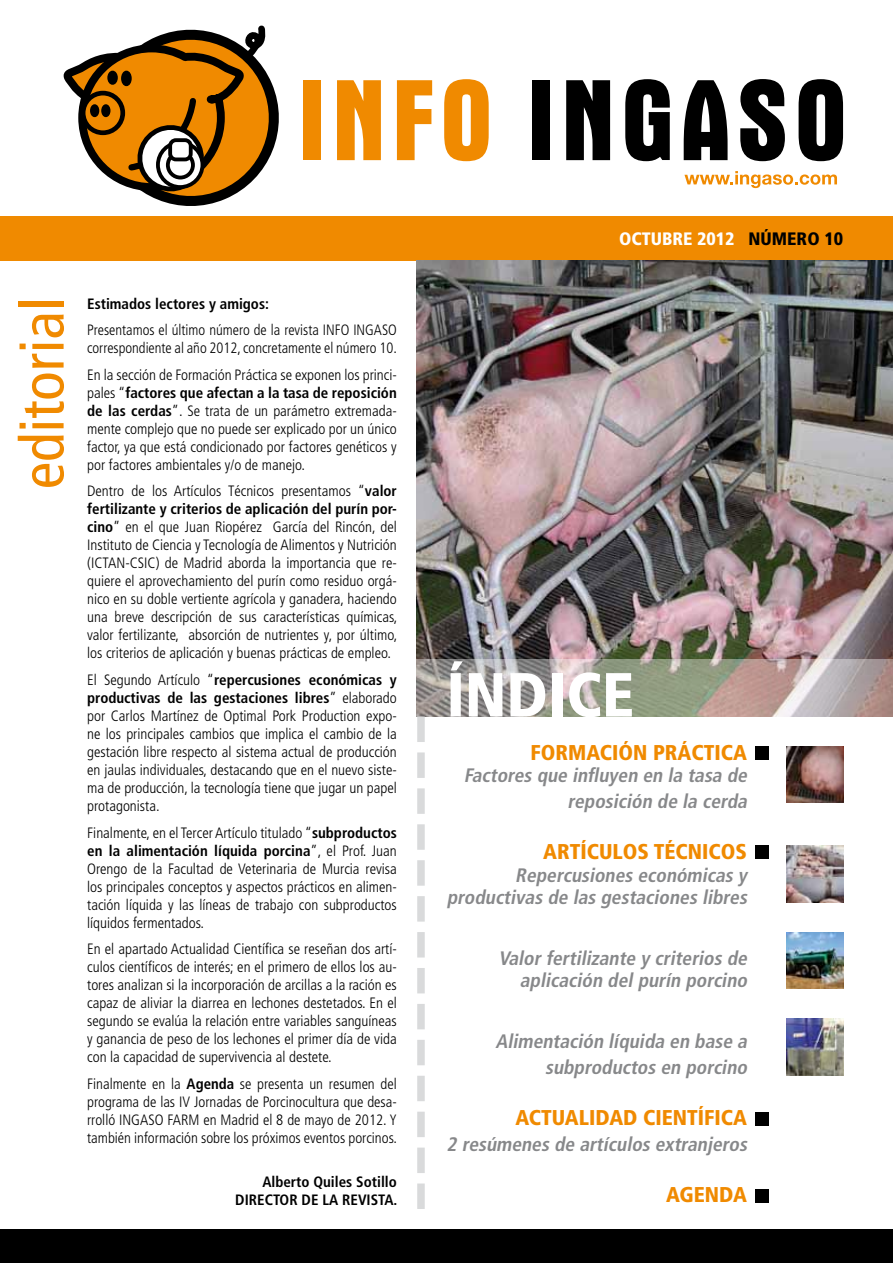
<style>
.page{position:relative;width:893px;height:1263px;background:#fff}
.page>*{position:absolute;margin:0;border:0;box-sizing:border-box;transform-origin:0 0}
.t1{font:900 condensed 62.25px "Frutiger";color:#fff}
.t2{font:condensed 61.2px "Frutiger";color:#f08a00}
.t3{font:900 condensed 21.45px "Frutiger";color:#f08a00}
.t4{font:italic 700 condensed 19.5px/22.5px "Frutiger";color:#87888a;text-align:right}
.t5{font:900 condensed 18px "Frutiger";color:#fff}
.t6{font:300 condensed 15px/18px "Frutiger";color:#000;text-align:justify}
.t7{font:700 condensed 15px/18px "Frutiger";color:#000;text-align:right}
.s1{font-weight:700}
.s2{color:#000}
</style>
<div class="page">
<div style="left:0;top:1229px;width:893px;height:34px;background:#000"></div>
<div style="left:0;top:216px;width:893px;height:45px;background:#f08a00"></div>
<svg style="left:65px;top:25px;width:214px;height:181px"></svg>
<svg style="left:158px;top:143px;width:44px;height:44px"></svg>
<div style="left:156px;top:141px;width:48px;height:48px;border:4px solid #000;border-radius:50%"></div>
<div style="left:168px;top:152px;width:25px;height:26px;background:#fff;border-radius:50%"></div>
<div style="left:166px;top:151px;width:29px;height:28px;border:4px solid #000;border-radius:50%"></div>
<div style="left:170px;top:140px;width:21px;height:19px;background:#fff;border-radius:6px"></div>
<div style="left:168px;top:138px;width:25px;height:23px;border:4px solid #000;border-radius:6px"></div>
<div style="left:91px;top:106px;width:7px;height:10px;background:#000;border-radius:50%"></div>
<div style="left:90px;top:104px;width:9px;height:13px;border:3px solid #000;border-radius:50%"></div>
<div style="left:303px;top:80px;width:18px;height:80px;background:#f08a00"></div>
<svg style="left:337px;top:80px;width:44px;height:80px;background:#f19921"></svg>
<svg style="left:397px;top:80px;width:35px;height:80px"></svg>
<svg style="left:444px;top:79px;width:45px;height:82px"></svg>
<div style="left:532px;top:80px;width:18px;height:80px;background:#000"></div>
<svg style="left:566px;top:80px;width:44px;height:80px;background:#222"></svg>
<svg style="left:625px;top:79px;width:45px;height:82px"></svg>
<svg style="left:684px;top:80px;width:44px;height:80px"></svg>
<svg style="left:740px;top:79px;width:45px;height:82px"></svg>
<svg style="left:799px;top:79px;width:44px;height:82px"></svg>
<svg style="left:684px;top:171px;width:153px;height:17px"></svg>
<img style="left:417px;top:261px;width:476px;height:398px">
<svg style="left:417px;top:659px;width:476px;height:57px;background:#a7a098"></svg>
<svg style="left:417px;top:716px;width:8px;height:493px"></svg>
<div style="left:755px;top:746px;width:14px;height:14px;background:#000"></div>
<div style="left:755px;top:846px;width:14px;height:13px;background:#000"></div>
<div style="left:755px;top:1112px;width:14px;height:13px;background:#000"></div>
<div style="left:755px;top:1190px;width:14px;height:13px;background:#000"></div>
<img style="left:787px;top:746px;width:56px;height:57px">
<img style="left:787px;top:846px;width:56px;height:56px">
<img style="left:787px;top:932px;width:56px;height:57px">
<img style="left:787px;top:1019px;width:56px;height:56px">
<h2 class="t2" style="left:7px;top:489px;width:193px;rotate:-90deg">editorial</h2>
<p class="t7" style="left:87px;top:295px;width:183px">Estimados lectores y amigos:</p>
<p class="t6" style="left:87px;top:321px;width:311px">Presentamos el último número de la revista INFO INGASO correspondiente al año 2012, concretamente el número 10.</p>
<p class="t6" style="left:87px;top:366px;width:311px">En la sección de Formación Práctica se exponen los princi&shy;pales “<span class="s1">factores que afectan a la tasa de reposición de las cerdas</span>”. Se trata de un parámetro extremada&shy;mente complejo que no puede ser explicado por un único factor, ya que está condicionado por factores genéticos y por factores ambientales y/o de manejo.</p>
<p class="t6" style="left:87px;top:482px;width:312px">Dentro de los Artículos Técnicos presentamos “<span class="s1">valor fertilizante y criterios de aplicación del purín por&shy;cino</span>” en el que Juan Riopérez García del Rincón, del Instituto de Ciencia y Tecnología de Alimentos y Nutrición (ICTAN-CSIC) de Madrid aborda la importancia que re&shy;quiere el aprovechamiento del purín como residuo orgá&shy;nico en su doble vertiente agrícola y ganadera, haciendo una breve descripción de sus características químicas, valor fertilizante, absorción de nutrientes y, por último, los criterios de aplicación y buenas prácticas de empleo.</p>
<p class="t6" style="left:87px;top:671px;width:311px">El Segundo Artículo “<span class="s1">repercusiones económicas y productivas de las gestaciones libres</span>” elaborado por Carlos Martínez de Optimal Pork Production expo&shy;ne los principales cambios que implica el cambio de la gestación libre respecto al sistema actual de producción en jaulas individuales, destacando que en el nuevo siste&shy;ma de producción, la tecnología tiene que jugar un papel protagonista.</p>
<p class="t6" style="left:87px;top:823px;width:311px">Finalmente, en el Tercer Artículo titulado “<span class="s1">subproductos en la alimentación líquida porcina</span>”, el Prof. Juan Orengo de la Facultad de Veterinaria de Murcia revisa los principales conceptos y aspectos prácticos en alimen&shy;tación líquida y las líneas de trabajo con subproductos líquidos fermentados.</p>
<p class="t6" style="left:87px;top:940px;width:311px">En el apartado Actualidad Científica se reseñan dos artí&shy;culos científicos de interés; en el primero de ellos los au&shy;tores analizan si la incorporación de arcillas a la ración es capaz de aliviar la diarrea en lechones destetados. En el segundo se evalúa la relación entre variables sanguíneas y ganancia de peso de los lechones el primer día de vida con la capacidad de supervivencia al destete.</p>
<p class="t6" style="left:87px;top:1074px;width:311px">Finalmente en la <span class="s1">Agenda</span> se presenta un resumen del programa de las IV Jornadas de Porcinocultura que desa&shy;rrolló INGASO FARM en Madrid el 8 de mayo de 2012. Y también información sobre los próximos eventos porcinos.</p>
<p class="t7" style="left:235px;top:1173px;width:164px">Alberto Quiles Sotillo<br>DIRECTOR DE LA REVISTA.</p>
<p class="t5" style="left:619px;top:228px;width:225px">OCTUBRE 2012 <span class="s2">NÚMERO 10</span></p>
<h1 class="t1" style="left:446px;top:657px;width:189px">ÍNDICE</h1>
<h3 class="t3" style="left:530px;top:739px;width:218px">FORMACIÓN PRÁCTICA</h3>
<h3 class="t4" style="left:464px;top:763px;width:289px;line-height:25.2px">Factores que influyen en la tasa de reposición de la cerda</h3>
<h3 class="t3" style="left:543px;top:839px;width:205px">ARTÍCULOS TÉCNICOS</h3>
<h3 class="t4" style="left:447px;top:863px;width:306px">Repercusiones económicas y productivas de las gestaciones libres</h3>
<h3 class="t4" style="left:499px;top:947px;width:254px">Valorfertilizante y criterios de aplicación delpurín porcino</h3>
<h3 class="t4" style="left:495px;top:1028px;width:257px;line-height:25.7px">Alimentación líquida en base a subproductos en porcino</h3>
<h3 class="t3" style="left:515px;top:1105px;width:233px">ACTUALIDAD CIENTÍFICA</h3>
<h3 class="t4" style="left:447px;top:1133px;width:306px">2 resúmenes de artículos extranjeros</h3>
<h3 class="t3" style="left:666px;top:1182px;width:82px">AGENDA</h3>
</div>
